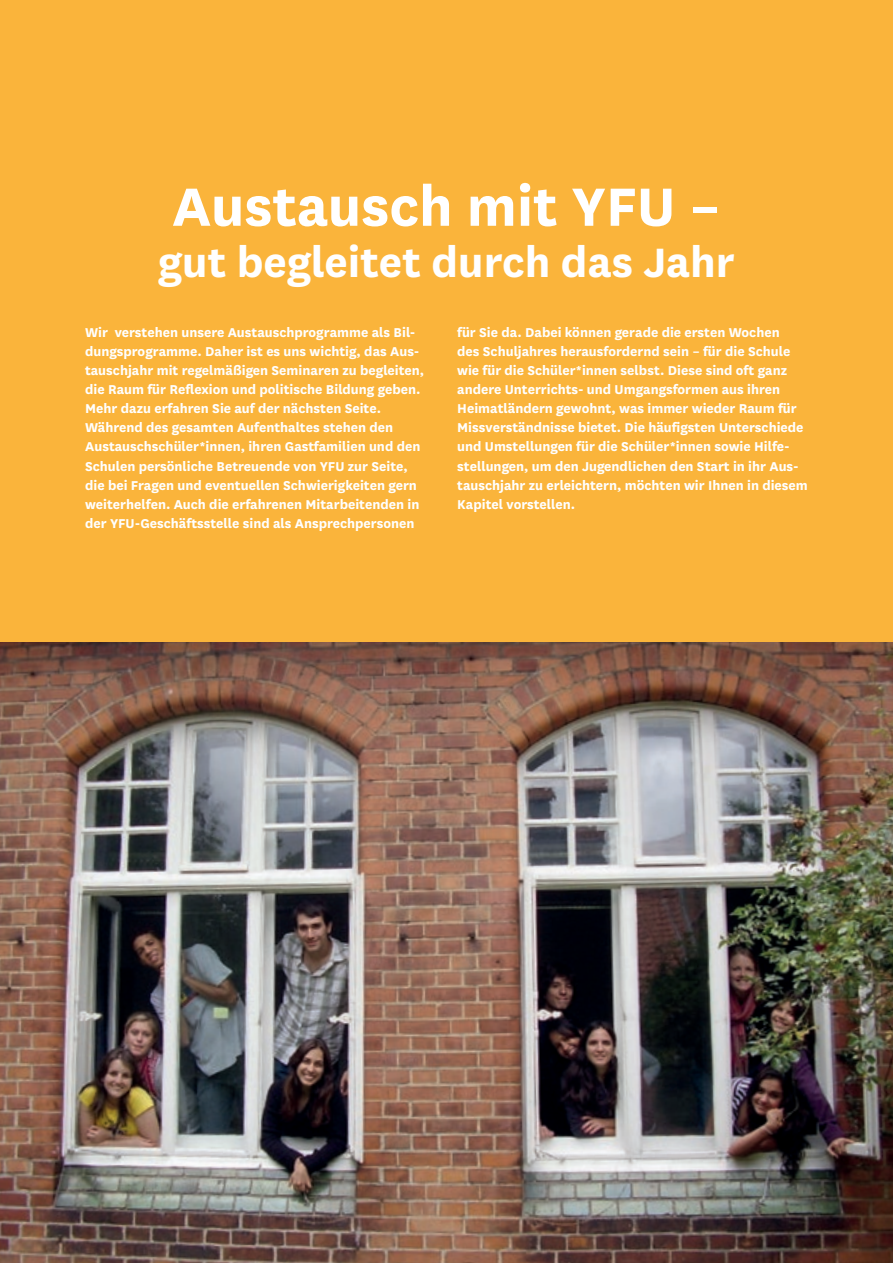
<style>
.page{position:relative;width:893px;height:1263px;background:#fab43b}
.page>*{position:absolute;margin:0;border:0;box-sizing:border-box;transform-origin:0 0}
.t1{font:700 63px "National";color:#fff}
.t2{font:700 48px "National";color:#fff}
.t3{font:700 15px/19px "National";color:#fff}
</style>
<div class="page">
<img style="left:0;top:642px;width:893px;height:621px">
<h1 class="t1" style="left:172px;top:162px;width:550px">Austausch mit YFU –</h1>
<h2 class="t2" style="left:158px;top:228px;width:578px">gut begleitet durch das Jahr</h2>
<p class="t3" style="left:85px;top:322px;width:341px">Wir verstehen unsere Austauschprogramme als Bil&shy;dungsprogramme. Daher ist es uns wichtig, das Aus&shy;tauschjahr mit regelmäßigen Seminaren zu begleiten, die Raum für Reflexion und politische Bildung geben.<br>Mehr dazu erfahren Sie auf der nächsten Seite.<br>Während des gesamten Aufenthaltes stehen den Austauschschüler*innen, ihren Gastfamilien und den Schulen persönliche Betreuende von YFU zur Seite, die bei Fragen und eventuellen Schwierigkeiten gern weiterhelfen. Auch die erfahrenen Mitarbeitenden in der YFU-Geschäftsstelle sind als Ansprechpersonen</p>
<p class="t3" style="left:457px;top:322px;width:352px">für Sie da. Dabei können gerade die ersten Wochen<br>des Schuljahres herausfordernd sein – für die Schule wie für die Schüler*innen selbst. Diese sind oft ganz andere Unterrichts- und Umgangsformen aus ihren Heimatländern gewohnt, was immer wieder Raum für Missverständnisse bietet. Die häufigsten Unterschiede und Umstellungen für die Schüler*innen sowie Hilfe&shy;stellungen, um den Jugendlichen den Start in ihr Aus&shy;tauschjahr zu erleichtern, möchten wir Ihnen in diesem Kapitel vorstellen.</p>
</div>
